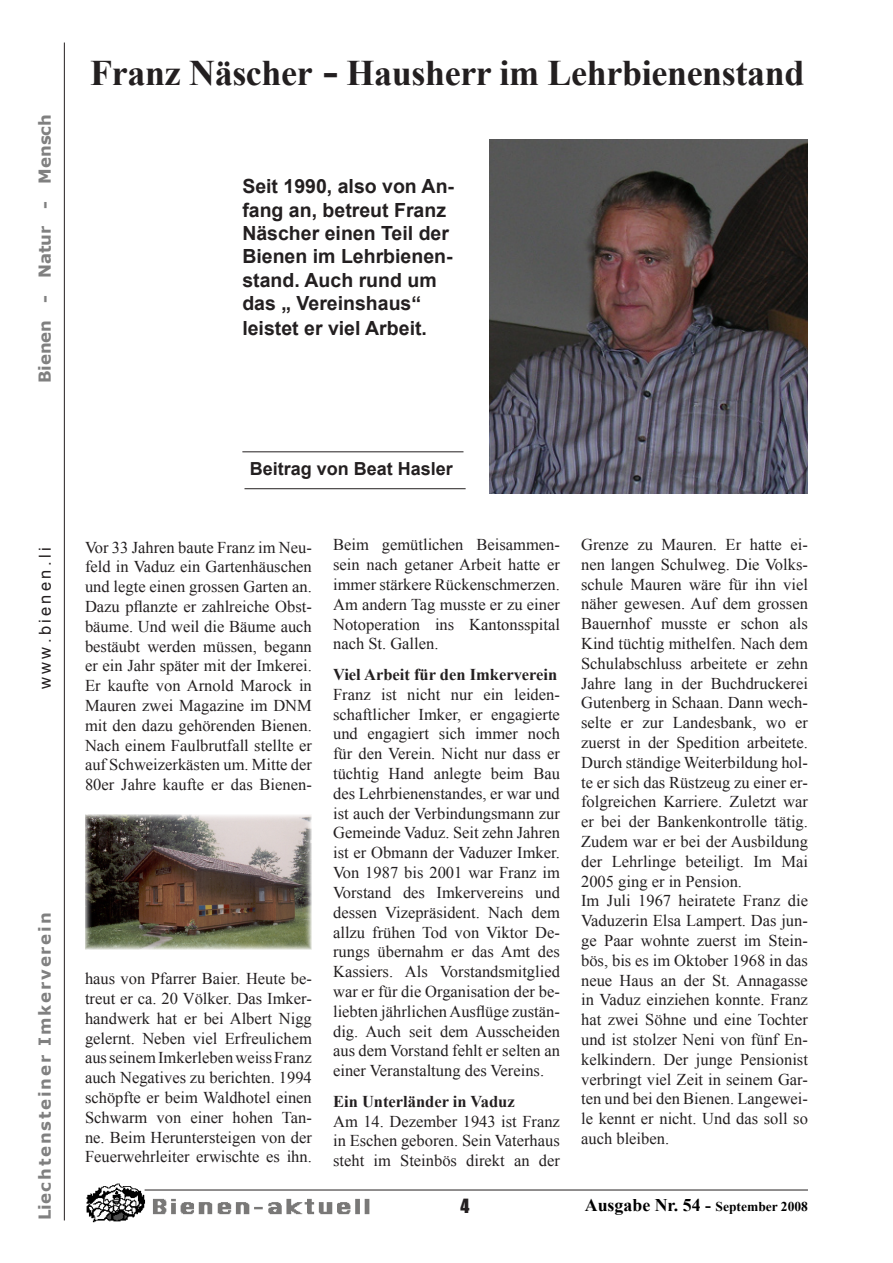
<style>
.page{position:relative;width:893px;height:1263px;background:#fff}
.page>*{position:absolute;margin:0;border:0;box-sizing:border-box;transform-origin:0 0}
.t1{font:700 36px "Times New Roman";letter-spacing:-.01em;color:#231f20}
.t2{font:700 19.5px/23.4px "Arial";color:#231f20}
.t3{font:700 18px "Arial";color:#231f20}
.t4{font:700 17.85px "Times New Roman";color:#000}
.t5{font:16.5px/19.8px "Times New Roman";color:#231f20;text-align:justify}
.t6{font:700 16.5px "Times New Roman";color:#231f20}
.t7{font:700 16.5px "Verdana";letter-spacing:.11em;color:#808080}
.t8{font:700 16.5px "Verdana";color:#808080}
.t9{font:16.5px "Arial";letter-spacing:.2em;color:#231f20}
.s1{font-size:45px}
.s2{font-size:13.5px}
</style>
<div class="page">
<hr style="left:64px;top:43px;width:1px;height:1177px;background:#231f20">
<img style="left:86px;top:1183px;width:285px;height:39px">
<hr style="left:145px;top:1189px;width:663px;height:1px;background:#231f20">
<img style="left:489px;top:139px;width:319px;height:354px">
<hr style="left:242px;top:451px;width:221px;height:1px;background:#231f20">
<hr style="left:244px;top:488px;width:222px;height:1px;background:#231f20">
<img style="left:85px;top:815px;width:226px;height:134px">
<p class="t8" style="left:34px;top:383px;width:271px;rotate:-90deg">Bienen - Natur - Mensch</p>
<p class="t9" style="left:34px;top:689px;width:143px;rotate:-90deg">www.bienen.li</p>
<p class="t7" style="left:34px;top:1220px;width:309px;rotate:-90deg">Liechtensteiner Imkerverein</p>
<p class="t1" style="left:90px;top:48px;width:716px">Franz Näscher <span class="s1">-</span> Hausherr im Lehrbienenstand</p>
<p class="t2" style="left:242px;top:175px;width:213px">Seit 1990, also von An&shy;fang an, betreut Franz<br>Näscher einen Teil der<br>Bienen im Lehrbienen&shy;stand. Auch rund um das „ Vereinshaus“</p>
<p class="t2" style="left:242px;top:317px;width:186px">leistet er viel Arbeit.</p>
<p class="t3" style="left:250px;top:456px;width:205px">Beitrag von Beat Hasler</p>
<p class="t5" style="left:85px;top:537px;width:228px">Vor 33 Jahren baute Franz im Neu&shy;feld in Vaduz ein Gartenhäuschen und legte einen grossen Garten an.<br>Dazu pflanzte er zahlreiche Obst&shy;bäume. Und weil die Bäume auch bestäubt werden müssen, begann er ein Jahr später mit der Imkerei.<br>Er kaufte von Arnold Marock in Mauren zwei Magazine im DNM mit den dazu gehörenden Bienen.<br>Nach einem Faulbrutfall stellte er auf Schweizerkästen um. Mitte der 80er Jahre kaufte er das Bienen-</p>
<p class="t5" style="left:85px;top:968px;width:228px">haus von Pfarrer Baier. Heute be&shy;treut er ca. 20 Völker. Das Imker&shy;handwerk hat er bei Albert Nigg gelernt. Neben viel Erfreulichem aus seinem Imkerleben weiss Franz auch Negatives zu berichten. 1994 schöpfte er beim Waldhotel einen Schwarm von einer hohen Tan&shy;ne. Beim Heruntersteigen von der Feuerwehrleiter erwischte es ihn.</p>
<p class="t5" style="left:333px;top:535px;width:228px">Beim gemütlichen Beisammen&shy;sein nach getaner Arbeit hatte er immer stärkere Rückenschmerzen.<br>Am andern Tag musste er zu einer Notoperation ins Kantonsspital nach St. Gallen.</p>
<p class="t6" style="left:333px;top:663px;width:226px">Viel Arbeit für den Imkerverein</p>
<p class="t5" style="left:333px;top:684px;width:228px">Franz ist nicht nur ein leiden&shy;schaftlicher Imker, er engagierte und engagiert sich immer noch für den Verein. Nicht nur dass er tüchtig Hand anlegte beim Bau des Lehrbienenstandes, er war und ist auch der Verbindungsmann zur Gemeinde Vaduz. Seit zehn Jahren ist er Obmann der Vaduzer Imker.<br>Von 1987 bis 2001 war Franz im Vorstand des Imkervereins und dessen Vizepräsident. Nach dem allzu frühen Tod von Viktor De&shy;rungs übernahm er das Amt des Kassiers. Als Vorstandsmitglied war er für die Organisation der be&shy;liebten jährlichen Ausflüge zustän&shy;dig. Auch seit dem Ausscheiden aus dem Vorstand fehlt er selten an einer Veranstaltung des Vereins.</p>
<p class="t6" style="left:333px;top:1090px;width:183px">Ein Unterländer in Vaduz</p>
<p class="t5" style="left:333px;top:1111px;width:228px">Am 14. Dezember 1943 ist Franz in Eschen geboren. Sein Vaterhaus steht im Steinbös direkt an der</p>
<p class="t5" style="left:581px;top:534px;width:228px">Grenze zu Mauren. Er hatte ei&shy;nen langen Schulweg. Die Volks&shy;schule Mauren wäre für ihn viel näher gewesen. Auf dem grossen Bauernhof musste er schon als Kind tüchtig mithelfen. Nach dem Schulabschluss arbeitete er zehn Jahre lang in der Buchdruckerei Gutenberg in Schaan. Dann wech&shy;selte er zur Landesbank, wo er zuerst in der Spedition arbeitete.<br>Durch ständige Weiterbildung hol&shy;te er sich das Rüstzeug zu einer er&shy;folgreichen Karriere. Zuletzt war er bei der Bankenkontrolle tätig.<br>Zudem war er bei der Ausbildung der Lehrlinge beteiligt. Im Mai 2005 ging er in Pension.</p>
<p class="t5" style="left:581px;top:891px;width:228px">Im Juli 1967 heiratete Franz die Vaduzerin Elsa Lampert. Das jun&shy;ge Paar wohnte zuerst im Stein&shy;bös, bis es im Oktober 1968 in das neue Haus an der St. Annagasse in Vaduz einziehen konnte. Franz hat zwei Söhne und eine Tochter und ist stolzer Neni von fünf En&shy;kelkindern. Der junge Pensionist verbringt viel Zeit in seinem Gar&shy;ten und bei den Bienen. Langewei&shy;le kennt er nicht. Und das soll so auch bleiben.</p>
<p class="t4" style="left:585px;top:1193px;width:225px">Ausgabe Nr. 54 - <span class="s2">September 2008</span></p>
</div>
